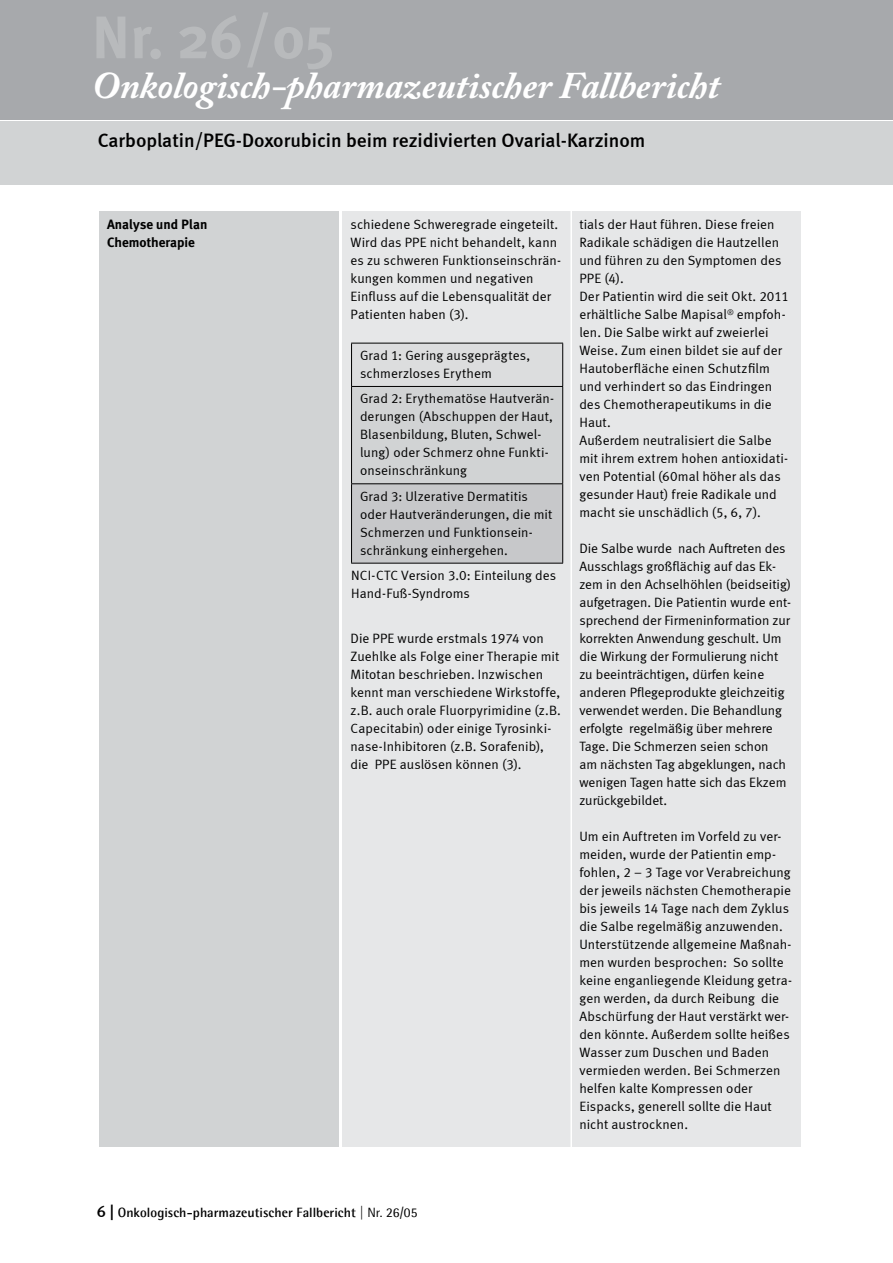
<style>
.page{position:relative;width:893px;height:1263px;background:#fff}
.page>*{position:absolute;margin:0;border:0;box-sizing:border-box;transform-origin:0 0}
.t1{font:italic 700 37.5px "Adobe Caslon Pro";color:#fff}
.t2{font:19.5px "Meta Medium LF";color:#000}
.t3{font:13.5px/18px "Meta Normal LF";letter-spacing:.005em;color:#000}
.t4{font:700 13.5px "Agfa Rotis Semisans";letter-spacing:.005em;color:#000}
.t5{font:700 13.5px/18px "Meta Plus";color:#000}
.s1{font-family:"Meta Medium LF";font-weight:400;font-size:16.5px}
.s2{font-weight:400}
</style>
<div class="page">
<div style="left:0;top:0;width:893px;height:120px;background:#a7a9ac"></div>
<div style="left:0;top:121px;width:893px;height:63px;background:#d1d3d4"></div>
<div style="left:342px;top:211px;width:458px;height:936px;background:#e6e7e8"></div>
<div style="left:99px;top:212px;width:239px;height:935px;background:#d1d3d4"></div>
<hr style="left:570px;top:202px;width:2px;height:951px;background:#fff">
<div style="left:352px;top:343px;width:211px;height:43px;background:#dcddde"></div>
<div style="left:352px;top:386px;width:211px;height:98px;background:#d1d3d4"></div>
<div style="left:352px;top:484px;width:211px;height:79px;background:#c7c8ca"></div>
<hr style="left:351px;top:343px;width:1px;height:43px;background:#000">
<hr style="left:562px;top:343px;width:1px;height:43px;background:#000">
<hr style="left:351px;top:343px;width:212px;height:1px;background:#000">
<hr style="left:351px;top:387px;width:1px;height:96px;background:#000">
<hr style="left:562px;top:387px;width:1px;height:96px;background:#000">
<hr style="left:351px;top:386px;width:212px;height:1px;background:#000">
<hr style="left:351px;top:484px;width:1px;height:79px;background:#000">
<hr style="left:562px;top:484px;width:1px;height:79px;background:#000">
<hr style="left:351px;top:483px;width:212px;height:1px;background:#000">
<hr style="left:351px;top:563px;width:212px;height:1px;background:#000">
<h1 class="t1" style="left:91px;top:63px;width:630px">Onkologisch-pharmazeutischer Fallbericht</h1>
<h2 class="t2" style="left:98px;top:129px;width:549px">Carboplatin/PEG-Doxorubicin beim rezidivierten Ovarial-Karzinom</h2>
<p class="t5" style="left:107px;top:215px;width:102px">Analyse und Plan<br>Chemotherapie</p>
<p class="t3" style="left:350px;top:215px;width:212px">schiedene Schweregrade eingeteilt.<br>Wird das PPE nicht behandelt, kann es zu schweren Funktionseinschrän&shy;kungen kommen und negativen<br>Einfluss auf die Lebensqualität der<br>Patienten haben (3).</p>
<p class="t3" style="left:579px;top:215px;width:211px">tials der Haut führen. Diese freien<br>Radikale schädigen die Hautzellen und führen zu den Symptomen des<br>PPE (4).<br>Der Patientin wird die seit Okt. 2011 erhältliche Salbe Mapisal<sup>®</sup> empfoh&shy;len. Die Salbe wirkt auf zweierlei<br>Weise. Zum einen bildet sie auf der<br>Hautoberfläche einen Schutzfilm und verhindert so das Eindringen des Chemotherapeutikums in die<br>Haut.<br>Außerdem neutralisiert die Salbe mit ihrem extrem hohen antioxidati&shy;ven Potential (60mal höher als das gesunder Haut) freie Radikale und macht sie unschädlich (5, 6, 7).</p>
<p class="t3" style="left:579px;top:539px;width:213px">Die Salbe wurde nach Auftreten des Ausschlags großflächig auf das Ek&shy;zem in den Achselhöhlen (beidseitig) aufgetragen. Die Patientin wurde ent&shy;sprechend der Firmeninformation zur korrekten Anwendung geschult. Um die Wirkung der Formulierung nicht zu beeinträchtigen, dürfen keine anderen Pflegeprodukte gleichzeitig verwendet werden. Die Behandlung erfolgte regelmäßig über mehrere Tage. Die Schmerzen seien schon<br>am nächsten Tag abgeklungen, nach wenigen Tagen hatte sich das Ekzem zurückgebildet.</p>
<p class="t3" style="left:579px;top:827px;width:214px">Um ein Auftreten im Vorfeld zu ver&shy;meiden, wurde der Patientin emp&shy;fohlen, 2 – 3 Tage vor Verabreichung der jeweils nächsten Chemotherapie bis jeweils 14 Tage nach dem Zyklus die Salbe regelmäßig anzuwenden.<br>Unterstützende allgemeine Maßnah&shy;men wurden besprochen: So sollte keine enganliegende Kleidung getra&shy;gen werden, da durch Reibung die Abschürfung der Haut verstärkt wer&shy;den könnte. Außerdem sollte heißes Wasser zum Duschen und Baden vermieden werden. Bei Schmerzen helfen kalte Kompressen oder Eispacks, generell sollte die Haut nicht austrocknen.</p>
<p class="t3" style="left:360px;top:346px;width:172px">Grad 1: Gering ausgeprägtes, schmerzloses Erythem</p>
<p class="t3" style="left:360px;top:389px;width:196px">Grad 2: Erythematöse Hautverän&shy;derungen (Abschuppen der Haut,<br>Blasenbildung, Bluten, Schwel&shy;lung) oder Schmerz ohne Funkti&shy;onseinschränkung</p>
<p class="t3" style="left:360px;top:487px;width:194px">Grad 3: Ulzerative Dermatitis oder Hautveränderungen, die mit<br>Schmerzen und Funktionsein&shy;schränkung einhergehen.</p>
<p class="t3" style="left:351px;top:566px;width:207px">NCI-CTC Version 3.0: Einteilung des<br>Hand-Fuß-Syndroms</p>
<p class="t3" style="left:350px;top:629px;width:212px">Die PPE wurde erstmals 1974 von Zuehlke als Folge einer Therapie mit Mitotan beschrieben. Inzwischen kennt man verschiedene Wirkstoffe, z.B. auch orale Fluorpyrimidine (z.B.<br>Capecitabin) oder einige Tyrosinki&shy;nase-Inhibitoren (z.B. Sorafenib), die PPE auslösen können (3).</p>
<p class="t4" style="left:97px;top:1204px;width:322px"><span class="s1">6 |</span> Onkologisch-pharmazeutischer Fallbericht <span class="s2">| Nr. 26/05</span></p>
</div>
